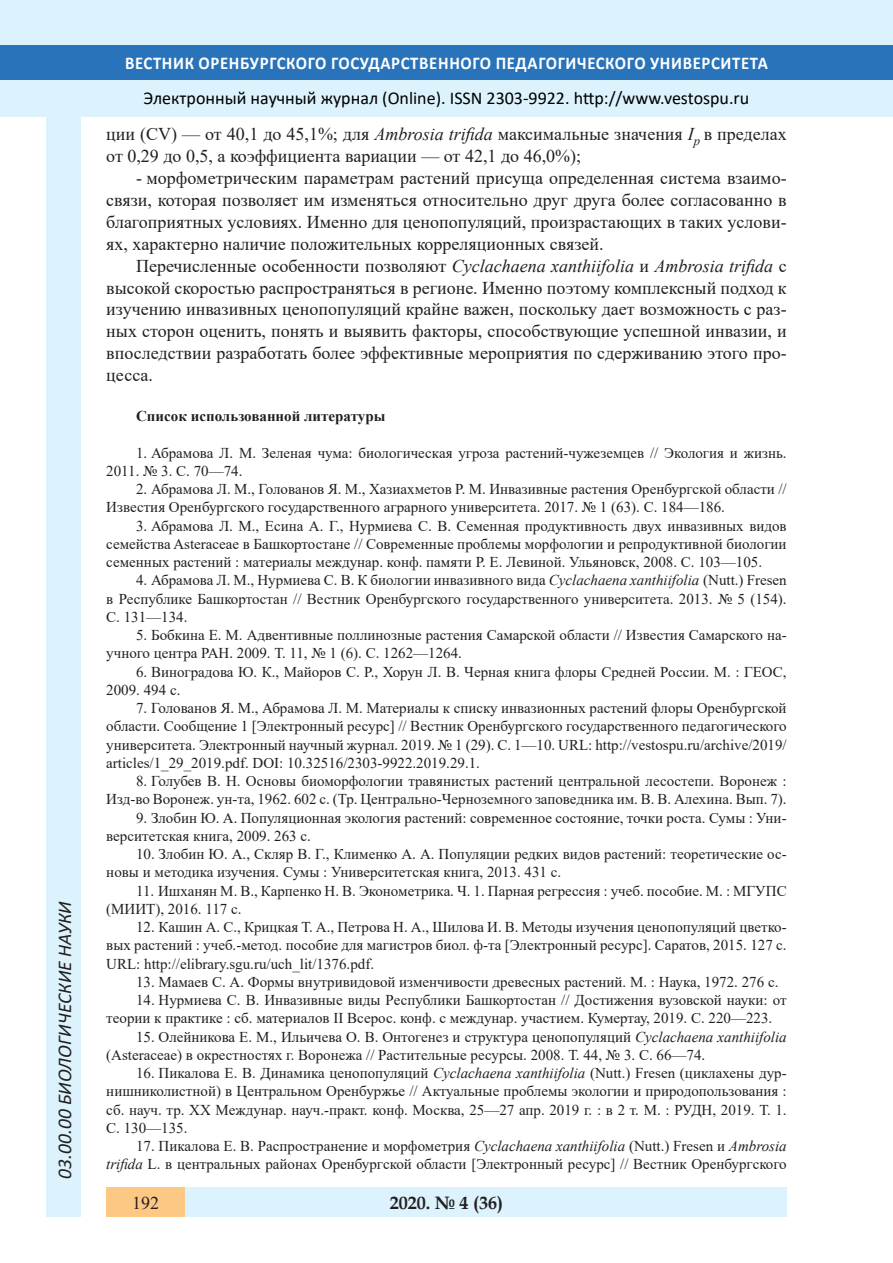
<style>
.page{position:relative;width:893px;height:1263px;background:#fff}
.page>*{position:absolute;margin:0;border:0;box-sizing:border-box;transform-origin:0 0}
.t1{font:italic 19.5px "Calibri";color:#231f20}
.Стиль2{font:18px/21.9px "Times New Roman";color:#231f20;text-align:justify}
.t2{font:18px "Calibri";color:#000}
.t3{font:700 18px "Calibri";letter-spacing:.04em;color:#fff;scale:.93 1}
.t4{font:700 18px "Book Antiqua";color:#231f20}
.литература{font:15px/18.3px "Times New Roman";color:#231f20}
.литература-2{font:700 15px "Times New Roman";color:#231f20}
.s1{font-style:italic}
</style>
<div class="page">
<div style="left:0;top:0;width:893px;height:116px;background:#dcf2fc"></div>
<div style="left:0;top:45px;width:893px;height:34px;background:#2873ba"></div>
<div style="left:106px;top:1188px;width:681px;height:29px;background:#dcf2fc"></div>
<div style="left:106px;top:1188px;width:79px;height:29px;background:#fdc784"></div>
<div style="left:47px;top:116px;width:34px;height:1101px;background:#dcf2fc"></div>
<h1 class="t1" style="left:51px;top:1179px;width:279px;rotate:-90deg">03.00.00 БИОЛОГИЧЕСКИЕ НАУКИ</h1>
<p class="t3" style="left:125px;top:50px;width:693px">ВЕСТНИК ОРЕНБУРГСКОГО ГОСУДАРСТВЕННОГО ПЕДАГОГИЧЕСКОГО УНИВЕРСИТЕТА</p>
<p class="t2" style="left:144px;top:85px;width:607px">Электронный научный журнал (Online). ISSN 2303-9922. http://www.vestospu.ru</p>
<p class="Стиль2" style="left:106px;top:123px;width:682px">ции (CV) — от 40,1 до 45,1%; для <span class="s1">Ambrosia trifida</span> максимальные значения <span class="s1">I</span><sub>p</sub> в пределах от 0,29 до 0,5, а коэффициента вариации — от 42,1 до 46,0%);</p>
<p class="Стиль2" style="left:106px;top:167px;width:682px;text-indent:30px">- морфометрическим параметрам растений присуща определенная система взаимо&shy;связи, которая позволяет им изменяться относительно друг друга более согласованно в благоприятных условиях. Именно для ценопопуляций, произрастающих в таких услови&shy;ях, характерно наличие положительных корреляционных связей.</p>
<p class="Стиль2" style="left:106px;top:254px;width:682px;text-indent:30px">Перечисленные особенности позволяют <span class="s1">Cyclachaena xanthiifolia</span> и <span class="s1">Ambrosia trifida</span> с высокой скоростью распространяться в регионе. Именно поэтому комплексный подход к изучению инвазивных ценопопуляций крайне важен, поскольку дает возможность с раз&shy;ных сторон оценить, понять и выявить факторы, способствующие успешной инвазии, и впоследствии разработать более эффективные мероприятия по сдерживанию этого про&shy;цесса.</p>
<p class="литература-2" style="left:136px;top:405px;width:251px">Список использованной литературы</p>
<p class="литература" style="left:106px;top:443px;width:682px;text-indent:30px">1. Абрамова Л. М. Зеленая чума: биологическая угроза растений-чужеземцев // Экология и жизнь.<br>2011. № 3. С. 70—74.</p>
<p class="литература" style="left:106px;top:479px;width:682px;text-indent:30px">2. Абрамова Л. М., Голованов Я. М., Хазиахметов Р. М. Инвазивные растения Оренбургской области //<br>Известия Оренбургского государственного аграрного университета. 2017. № 1 (63). С. 184—186.</p>
<p class="литература" style="left:106px;top:516px;width:682px;text-align:justify;text-indent:30px">3. Абрамова Л. М., Есина А. Г., Нурмиева С. В. Семенная продуктивность двух инвазивных видов семейства Asteraceae в Башкортостане // Современные проблемы морфологии и репродуктивной биологии семенных растений : материалы междунар. конф. памяти Р. Е. Левиной. Ульяновск, 2008. С. 103—105.</p>
<p class="литература" style="left:106px;top:571px;width:682px;text-align:justify;text-indent:30px">4. Абрамова Л. М., Нурмиева С. В. К биологии инвазивного вида <span class="s1">Cyclachaena xanthiifolia</span> (Nutt.) Fresen в Республике Башкортостан // Вестник Оренбургского государственного университета. 2013. № 5 (154).<br>С. 131—134.</p>
<p class="литература" style="left:106px;top:625px;width:682px;text-indent:30px">5. Бобкина Е. М. Адвентивные поллинозные растения Самарской области // Известия Самарского на&shy;учного центра РАН. 2009. Т. 11, № 1 (6). С. 1262—1264.</p>
<p class="литература" style="left:106px;top:662px;width:682px;text-indent:30px">6. Виноградова Ю. К., Майоров С. Р., Хорун Л. В. Черная книга флоры Средней России. М. : ГЕОС,<br>2009. 494 с.</p>
<p class="литература" style="left:106px;top:698px;width:682px;text-align:justify;text-indent:30px">7. Голованов Я. М., Абрамова Л. М. Материалы к списку инвазионных растений флоры Оренбургской области. Сообщение 1 [Электронный ресурс] // Вестник Оренбургского государственного педагогического университета. Электронный научный журнал. 2019. № 1 (29). С. 1—10. URL: http://vestospu.ru/archive/2019/ articles/1_29_2019.pdf. DOI: 10.32516/2303-9922.2019.29.1.</p>
<p class="литература" style="left:106px;top:771px;width:682px;text-align:right">8. Голубев В. Н. Основы биоморфологии травянистых растений центральной лесостепи. Воронеж :<br>Изд-во Воронеж. ун-та, 1962. 602 с. (Тр. Центрально-Черноземного заповедника им. В. В. Алехина. Вып. 7).</p>
<p class="литература" style="left:106px;top:808px;width:682px;text-indent:30px">9. Злобин Ю. А. Популяционная экология растений: современное состояние, точки роста. Сумы : Уни&shy;верситетская книга, 2009. 263 с.</p>
<p class="литература" style="left:106px;top:844px;width:682px;text-indent:30px">10. Злобин Ю. А., Скляр В. Г., Клименко А. А. Популяции редких видов растений: теоретические ос&shy;новы и методика изучения. Сумы : Университетская книга, 2013. 431 с.</p>
<p class="литература" style="left:106px;top:881px;width:682px;text-indent:30px">11. Ишханян М. В., Карпенко Н. В. Эконометрика. Ч. 1. Парная регрессия : учеб. пособие. М. : МГУПС (МИИТ), 2016. 117 с.</p>
<p class="литература" style="left:106px;top:917px;width:682px;text-align:justify;text-indent:30px">12. Кашин А. С., Крицкая Т. А., Петрова Н. А., Шилова И. В. Методы изучения ценопопуляций цветко&shy;вых растений : учеб.-метод. пособие для магистров биол. ф-та [Электронный ресурс]. Саратов, 2015. 127 с.<br>URL: http://elibrary.sgu.ru/uch_lit/1376.pdf.</p>
<p class="литература" style="left:136px;top:972px;width:644px">13. Мамаев С. А. Формы внутривидовой изменчивости древесных растений. М. : Наука, 1972. 276 с.</p>
<p class="литература" style="left:106px;top:990px;width:682px;text-indent:30px">14. Нурмиева С. В. Инвазивные виды Республики Башкортостан // Достижения вузовской науки: от теории к практике : сб. материалов II Всерос. конф. с междунар. участием. Кумертау, 2019. С. 220—223.</p>
<p class="литература" style="left:106px;top:1027px;width:682px;text-indent:30px">15. Олейникова Е. М., Ильичева О. В. Онтогенез и структура ценопопуляций <span class="s1">Cyclachaena xanthiifolia </span>(Asteraceae) в окрестностях г. Воронежа // Растительные ресурсы. 2008. Т. 44, № 3. С. 66—74.</p>
<p class="литература" style="left:106px;top:1063px;width:682px;text-align:justify;text-indent:30px">16. Пикалова Е. В. Динамика ценопопуляций <span class="s1">Cyclachaena xanthiifolia</span> (Nutt.) Fresen (циклахены дур&shy;нишниколистной) в Центральном Оренбуржье // Актуальные проблемы экологии и природопользования : сб. науч. тр. XX Междунар. науч.-практ. конф. Москва, 25—27 апр. 2019 г. : в 2 т. М. : РУДН, 2019. Т. 1.<br>C. 130—135.</p>
<p class="литература" style="left:106px;top:1136px;width:682px;text-align:right">17. Пикалова Е. В. Распространение и морфометрия <span class="s1">Cyclachaena xanthiifolia</span> (Nutt.) Fresen и <span class="s1">Ambrosia trifida</span> L. в центральных районах Оренбургской области [Электронный ресурс] // Вестник Оренбургского</p>
<p class="Стиль2" style="left:132px;top:1191px;width:28px">192</p>
<p class="t4" style="left:390px;top:1190px;width:115px">2020. № 4 (36)</p>
</div>
